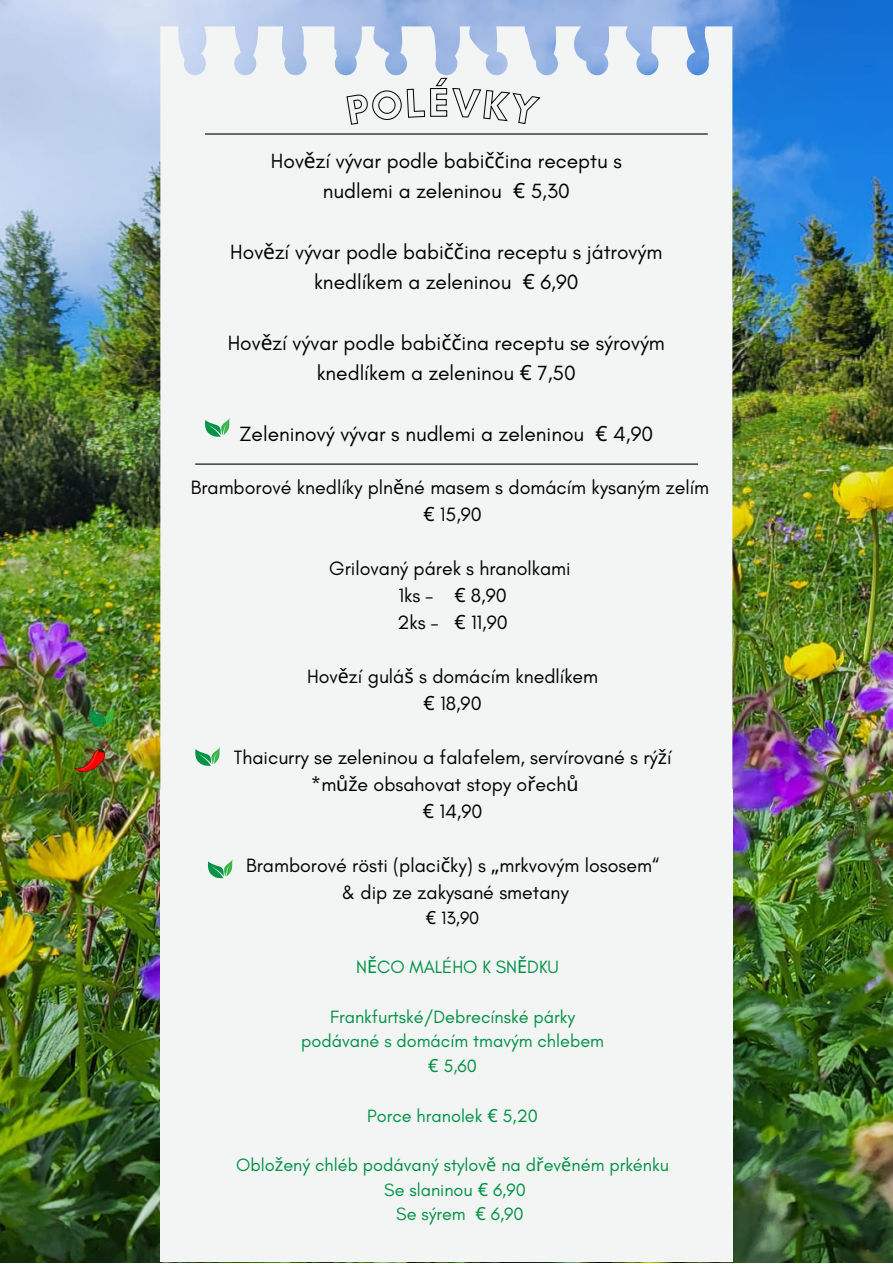
<style>
.page{position:relative;width:893px;height:1264px;background:#fff}
.page>*{position:absolute;margin:0;border:0;box-sizing:border-box;transform-origin:0 0}
.t1{font:21px/30.3px "Glacial Indifference";color:#000;text-align:center}
.t2{font:19.65px "Glacial Indifference";color:#000}
.t3{font:18.15px "Glacial Indifference";color:#009245}
.t4{font:18.15px "Glacial Indifference";color:#000}
.s1{font-family:"Noto Sans"}
</style>
<div class="page">
<img style="left:0;top:0;width:892px;height:1262px">
<div style="left:160px;top:26px;width:572px;height:763px;background:#f3f4f4"></div>
<div style="left:160px;top:789px;width:572px;height:472px;background:#f3f4f4"></div>
<hr style="left:205px;top:133px;width:502px;height:2px;background:#000">
<svg style="left:205px;top:418px;width:25px;height:19px"></svg>
<svg style="left:89px;top:707px;width:25px;height:19px"></svg>
<hr style="left:195px;top:463px;width:503px;height:1px;background:#000">
<img style="left:74px;top:746px;width:31px;height:25px">
<svg style="left:346px;top:77px;width:195px;height:49px"></svg>
<svg style="left:195px;top:746px;width:25px;height:20px"></svg>
<svg style="left:208px;top:860px;width:24px;height:18px"></svg>
<p class="t1" style="left:271px;top:145px;width:352px">Hov<span class="s1">ě</span>zí vývar podle babi<span class="s1">čč</span>ina receptu s</p>
<p class="t1" style="left:323px;top:176px;width:248px">nudlemi a zeleninou <span class="s1">€</span> 5,30</p>
<p class="t1" style="left:230px;top:236px;width:433px">Hov<span class="s1">ě</span>zí vývar podle babi<span class="s1">čč</span>ina receptu s játrovým knedlíkem a zeleninou <span class="s1">€</span> 6,90</p>
<p class="t1" style="left:228px;top:327px;width:438px">Hov<span class="s1">ě</span>zí vývar podle babi<span class="s1">čč</span>ina receptu se sýrovým knedlíkem a zeleninou <span class="s1">€</span> 7,50</p>
<p class="t1" style="left:239px;top:418px;width:415px">Zeleninový vývar s nudlemi a zeleninou <span class="s1">€</span> 4,90</p>
<p class="t2" style="left:191px;top:475px;width:520px">Bramborové knedlíky pln<span class="s1">ě</span>né masem s domácím kysaným zelím</p>
<p class="t2" style="left:423px;top:502px;width:60px"><span class="s1">€</span> 15,90</p>
<p class="t2" style="left:329px;top:556px;width:243px">Grilovaný párek s hranolkami</p>
<p class="t2" style="left:398px;top:583px;width:110px">1ks – <span class="s1">€</span> 8,90</p>
<p class="t2" style="left:397px;top:610px;width:112px">2ks – <span class="s1">€</span> 11,90</p>
<p class="t2" style="left:307px;top:664px;width:293px">Hov<span class="s1">ě</span>zí gulá<span class="s1">š</span> s domácím knedlíkem</p>
<p class="t2" style="left:423px;top:691px;width:60px"><span class="s1">€</span> 18,90</p>
<p class="t2" style="left:234px;top:745px;width:439px">Thaicurry se zeleninou a falafelem, servírované s rý<span class="s1">ž</span>í</p>
<p class="t2" style="left:311px;top:772px;width:269px">*m<span class="s1">ůž</span>e obsahovat stopy o<span class="s1">ř</span>ech<span class="s1">ů</span></p>
<p class="t2" style="left:423px;top:799px;width:61px"><span class="s1">€</span> 14,90</p>
<p class="t2" style="left:246px;top:853px;width:414px">Bramborové rösti (placi<span class="s1">č</span>ky) s <span class="s1">„</span>mrkvovým lososem“</p>
<p class="t2" style="left:342px;top:880px;width:229px">&amp; dip ze zakysané smetany</p>
<p class="t4" style="left:426px;top:906px;width:55px"><span class="s1">€</span> 13,90</p>
<p class="t3" style="left:356px;top:955px;width:204px">N<span class="s1">Ě</span>CO MALÉHO K SN<span class="s1">Ě</span>DKU</p>
<p class="t3" style="left:330px;top:1005px;width:246px">Frankfurtské/Debrecínské párky</p>
<p class="t3" style="left:301px;top:1030px;width:304px">podávané s domácím tmavým chlebem</p>
<p class="t3" style="left:428px;top:1054px;width:50px"><span class="s1">€</span> 5,60</p>
<p class="t3" style="left:367px;top:1104px;width:172px">Porce hranolek <span class="s1">€</span> 5,20</p>
<p class="t3" style="left:236px;top:1153px;width:434px">Oblo<span class="s1">ž</span>ený chléb podávaný stylov<span class="s1">ě</span> na d<span class="s1">ř</span>ev<span class="s1">ě</span>ném prkénku</p>
<p class="t3" style="left:384px;top:1178px;width:143px">Se slaninou <span class="s1">€</span> 6,90</p>
<p class="t3" style="left:396px;top:1203px;width:129px">Se sýrem <span class="s1">€</span> 6,90</p>
</div>
